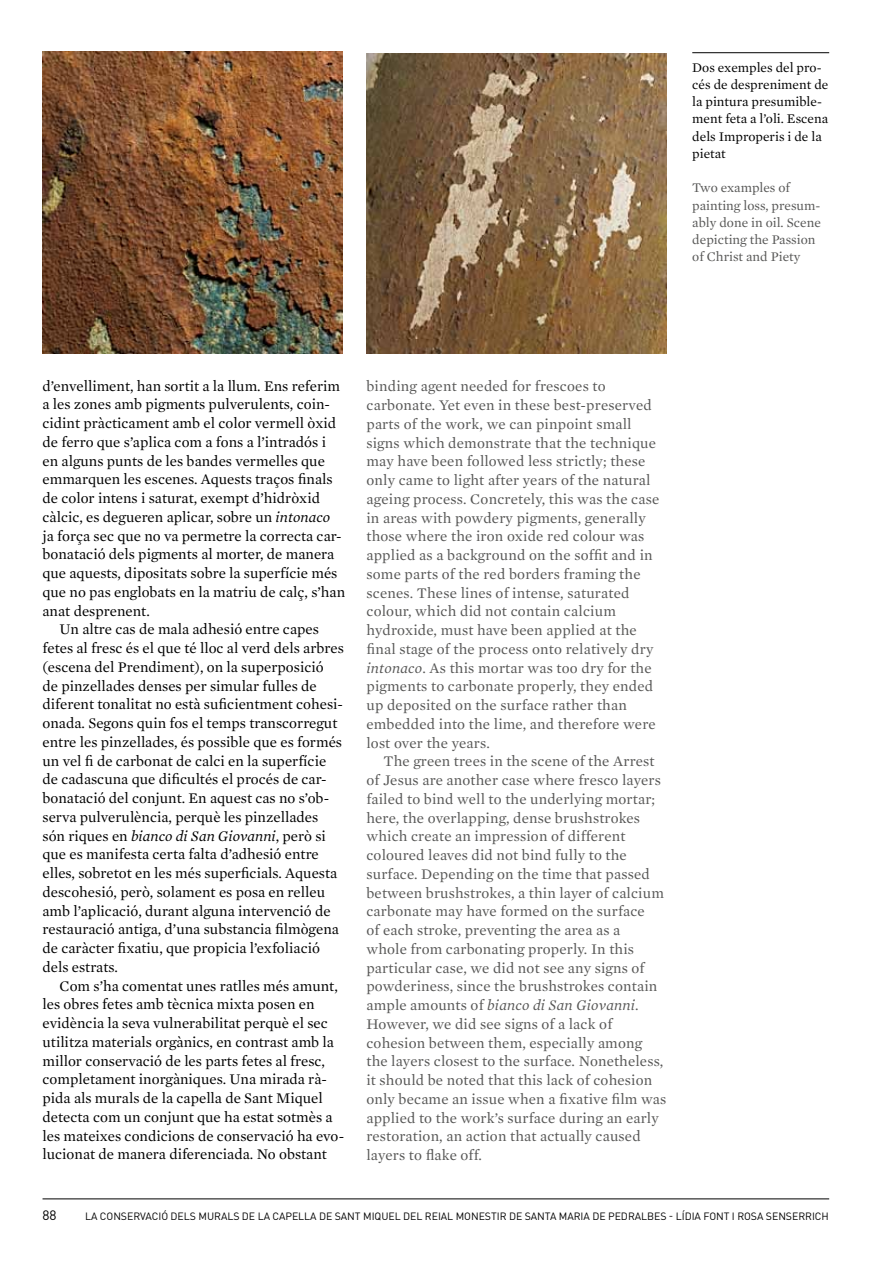
<style>
.page{position:relative;width:893px;height:1263px;background:#fff}
.page>*{position:absolute;margin:0;border:0;box-sizing:border-box;transform-origin:0 0}
.t1{font:15px/18.8px "Mercury Text G1 Roman";color:#000}
.t2{font:15px/18.8px "Mercury Text G1 Roman";letter-spacing:.01em;color:#575756}
.t3{font:italic 15px "Mercury Text G1";color:#000}
.t4{font:italic 15px "Mercury Text G1";letter-spacing:.01em;color:#575756}
.t5{font:13.5px/17.2px "Mercury Text G1 Roman";color:#000}
.t6{font:13.5px/17.2px "Mercury Text G1 Roman";color:#575756}
.t7{font:13.5px "DIN Pro";color:#000}
.t8{font:10.5px "DIN Pro";letter-spacing:-.005em;color:#000}
.s1{font-family:"Mercury Text G1";font-style:italic}
.s2{font-family:"Mercury Text G1 Roman";font-style:normal}
</style>
<div class="page">
<hr style="left:43px;top:1198px;width:786px;height:1px;background:#000">
<img style="left:366px;top:53px;width:300px;height:300px">
<img style="left:42px;top:52px;width:300px;height:301px">
<hr style="left:692px;top:52px;width:137px;height:1px;background:#000">
<p class="t5" style="left:692px;top:59px;width:138px">Dos exemples del pro&shy;cés de despreniment de la pintura presumible&shy;ment feta a l’oli. Escena dels Improperis i de la pietat</p>
<p class="t6" style="left:692px;top:179px;width:130px">Two examples of painting loss, presum&shy;ably done in oil. Scene depicting the Passion of Christ and Piety</p>
<p class="t1" style="left:43px;top:376px;width:299px">d’envelliment, han sortit a la llum. Ens referim</p>
<p class="t1" style="left:43px;top:395px;width:289px">a les zones amb pigments pulverulents, coin-</p>
<p class="t1" style="left:43px;top:414px;width:295px">cidint pràcticament amb el color vermell òxid</p>
<p class="t1" style="left:43px;top:432px;width:285px">de ferro que s’aplica com a fons a l’intradós i</p>
<p class="t1" style="left:43px;top:451px;width:284px">en alguns punts de les bandes vermelles que</p>
<p class="t1" style="left:43px;top:470px;width:292px">emmarquen les escenes. Aquests traços finals</p>
<p class="t1" style="left:43px;top:489px;width:279px">de color intens i saturat, exempt d’hidròxid</p>
<p class="t1" style="left:43px;top:507px;width:289px">càlcic, es degueren aplicar, sobre un <span class="s1">intonaco</span></p>
<p class="t1" style="left:43px;top:526px;width:301px">ja força sec que no va permetre la correcta car-</p>
<p class="t1" style="left:43px;top:545px;width:293px">bonatació dels pigments al morter, de manera</p>
<p class="t1" style="left:43px;top:564px;width:296px">que aquests, dipositats sobre la superfície més</p>
<p class="t1" style="left:43px;top:582px;width:304px">que no pas englobats en la matriu de calç, s’han</p>
<p class="t1" style="left:43px;top:601px;width:109px">anat desprenent.</p>
<p class="t1" style="left:60px;top:620px;width:261px">Un altre cas de mala adhesió entre capes</p>
<p class="t1" style="left:43px;top:639px;width:303px">fetes al fresc és el que té lloc al verd dels arbres</p>
<p class="t1" style="left:43px;top:657px;width:283px">(escena del Prendiment), on la superposició</p>
<p class="t1" style="left:43px;top:676px;width:276px">de pinzellades denses per simular fulles de</p>
<p class="t1" style="left:43px;top:695px;width:302px">diferent tonalitat no està suficientment cohesi-</p>
<p class="t1" style="left:43px;top:714px;width:296px">onada. Segons quin fos el temps transcorregut</p>
<p class="t1" style="left:43px;top:732px;width:301px">entre les pinzellades, és possible que es formés</p>
<p class="t1" style="left:43px;top:751px;width:285px">un vel fi de carbonat de calci en la superfície</p>
<p class="t1" style="left:43px;top:770px;width:286px">de cadascuna que dificultés el procés de car-</p>
<p class="t1" style="left:43px;top:789px;width:288px">bonatació del conjunt. En aquest cas no s’ob-</p>
<p class="t1" style="left:43px;top:807px;width:277px">serva pulverulència, perquè les pinzellades</p>
<p class="t3" style="left:43px;top:827px;width:285px"><span class="s2">són riques en</span> bianco di San Giovanni<span class="s2">, però si</span></p>
<p class="t1" style="left:43px;top:845px;width:298px">que es manifesta certa falta d’adhesió entre elles, sobretot en les més superficials. Aquesta descohesió, però, solament es posa en relleu amb l’aplicació, durant alguna intervenció de restauració antiga, d’una substancia filmògena de caràcter fixatiu, que propicia l’exfoliació dels estrats.</p>
<p class="t1" style="left:43px;top:976px;width:303px;text-indent:17px">Com s’ha comentat unes ratlles més amunt, les obres fetes amb tècnica mixta posen en evidència la seva vulnerabilitat perquè el sec utilitza materials orgànics, en contrast amb la millor conservació de les parts fetes al fresc, completament inorgàniques. Una mirada rà&shy;pida als murals de la capella de Sant Miquel detecta com un conjunt que ha estat sotmès a les mateixes condicions de conservació ha evo&shy;lucionat de manera diferenciada. No obstant</p>
<p class="t2" style="left:366px;top:377px;width:294px">binding agent needed for frescoes to carbonate. Yet even in these best-preserved parts of the work, we can pinpoint small signs which demonstrate that the technique may have been followed less strictly; these only came to light after years of the natural ageing process. Concretely, this was the case in areas with powdery pigments, generally those where the iron oxide red colour was applied as a background on the soffit and in some parts of the red borders framing the scenes. These lines of intense, saturated colour, which did not contain calcium hydroxide, must have been applied at the final stage of the process onto relatively dry <span class="s1">intonaco</span>. As this mortar was too dry for the pigments to carbonate properly, they ended up deposited on the surface rather than embedded into the lime, and therefore were lost over the years.</p>
<p class="t2" style="left:366px;top:752px;width:299px;text-indent:17px">The green trees in the scene of the Arrest of Jesus are another case where fresco layers failed to bind well to the underlying mortar; here, the overlapping, dense brushstrokes which create an impression of different coloured leaves did not bind fully to the surface. Depending on the time that passed between brushstrokes, a thin layer of calcium carbonate may have formed on the surface<br>of each stroke, preventing the area as a whole from carbonating properly. In this particular case, we did not see any signs of powderiness, since the brushstrokes contain</p>
<p class="t4" style="left:366px;top:996px;width:274px"><span class="s2">ample amounts of</span> bianco di San Giovanni<span class="s2">.</span></p>
<p class="t2" style="left:366px;top:1014px;width:301px">However, we did see signs of a lack of cohesion between them, especially among the layers closest to the surface. Nonetheless, it should be noted that this lack of cohesion only became an issue when a fixative film was applied to the work’s surface during an early restoration, an action that actually caused layers to flake off.</p>
<p class="t7" style="left:43px;top:1206px;width:16px">88</p>
<p class="t8" style="left:85px;top:1209px;width:22px">LA CONSERVACI</p>
<p class="t8" style="left:161px;top:1209px;width:17px">Ó DELS</p>
<p class="t8" style="left:198px;top:1209px;width:8px">MURALS</p>
<p class="t8" style="left:242px;top:1209px;width:38px">DELACAPELLA</p>
<p class="t8" style="left:319px;top:1209px;width:30px">DE SANT</p>
<p class="t8" style="left:363px;top:1209px;width:16px">MIQUEL</p>
<p class="t8" style="left:403px;top:1209px;width:7px">DEL</p>
<p class="t8" style="left:425px;top:1209px;width:13px">REIAL</p>
<p class="t8" style="left:456px;top:1209px;width:16px">MONESTIR</p>
<p class="t8" style="left:509px;top:1209px;width:30px">DE SANTA</p>
<p class="t8" style="left:559px;top:1209px;width:16px">MARIA</p>
<p class="t8" style="left:592px;top:1209px;width:30px">DE PEDRALBES</p>
<p class="t8" style="left:669px;top:1209px;width:22px">- LÍDIA</p>
<p class="t8" style="left:703px;top:1209px;width:14px">FONT</p>
<p class="t8" style="left:732px;top:1209px;width:20px">I ROSA</p>
<p class="t8" style="left:766px;top:1209px;width:14px">SENSERRICH</p>
</div>
